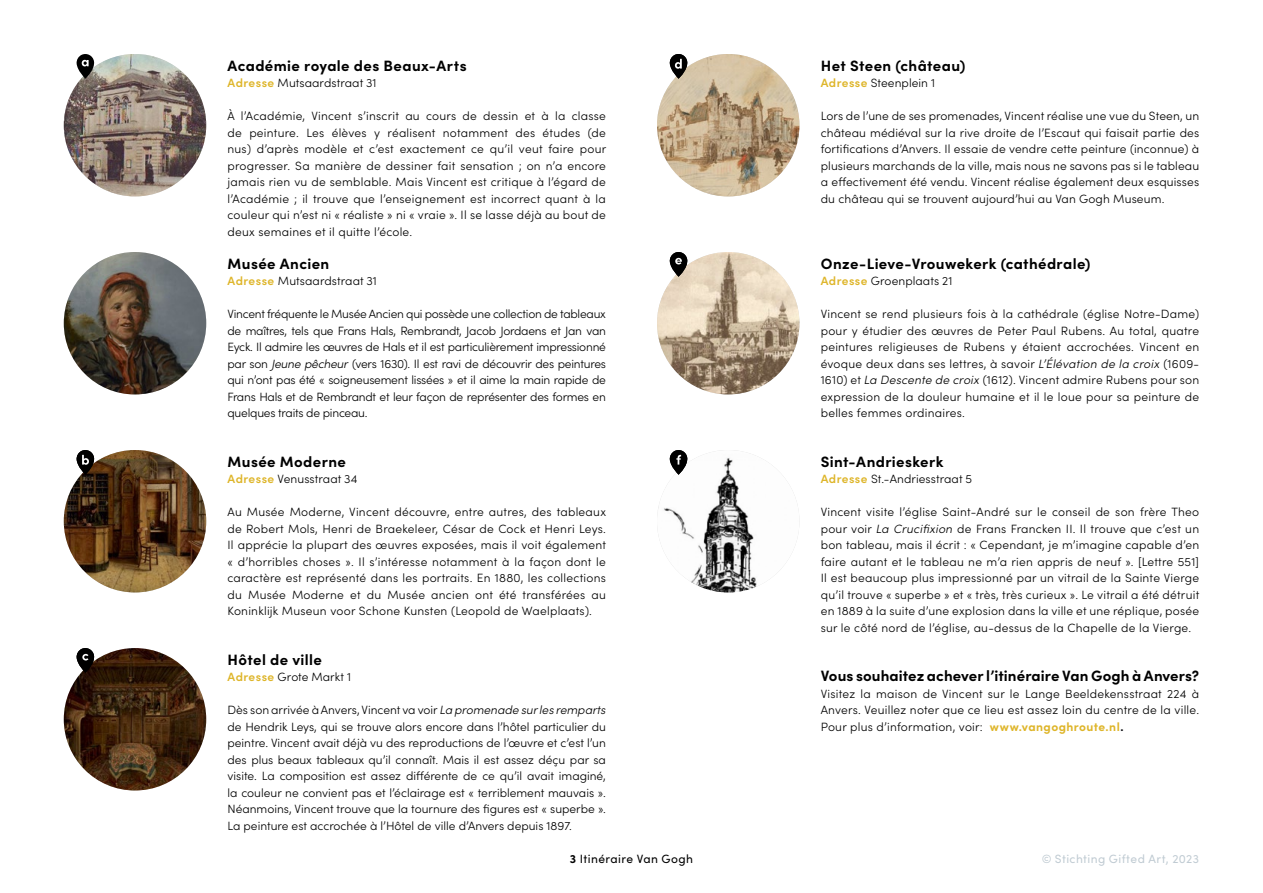
<style>
.page{position:relative;width:1263px;height:893px;background:#fff}
.page>*{position:absolute;margin:0;border:0;box-sizing:border-box;transform-origin:0 0}
.t1{font:700 15px "Sofia Pro";letter-spacing:.025em;color:#000}
.t2{font:700 15px "Sofia Pro";letter-spacing:.005em;color:#000}
.t3{font:300 12px/16.5px "Sofia Pro";letter-spacing:.01em;color:#000;text-align:justify}
.t4{font:12px "Sofia Pro";letter-spacing:.035em;color:#8298a7}
.t5{font:12px "Sofia Pro";letter-spacing:.035em;color:#000}
.s1{font-weight:600;color:#deb529}
.s2{font-style:italic}
.s3{font-weight:700}
.s4{font-weight:700;color:#deb529}
.s5{font-weight:700;color:#0a0c10}
</style>
<div class="page">
<img style="left:64px;top:54px;width:142px;height:142px;border-radius:71px">
<svg style="left:76px;top:54px;width:18px;height:25px"></svg>
<img style="left:64px;top:252px;width:142px;height:142px;border-radius:71px">
<img style="left:64px;top:648px;width:142px;height:142px;border-radius:71px">
<img style="left:657px;top:54px;width:142px;height:142px;border-radius:71px">
<img style="left:657px;top:252px;width:142px;height:142px;border-radius:71px">
<img style="left:657px;top:450px;width:142px;height:142px;border-radius:71px">
<img style="left:64px;top:450px;width:142px;height:142px;border-radius:71px">
<svg style="left:76px;top:450px;width:18px;height:25px"></svg>
<svg style="left:76px;top:648px;width:18px;height:25px"></svg>
<svg style="left:669px;top:54px;width:18px;height:25px"></svg>
<svg style="left:669px;top:252px;width:18px;height:25px"></svg>
<svg style="left:669px;top:450px;width:18px;height:25px"></svg>
<p class="t1" style="left:227px;top:54px;width:241px">Académie royale des Beaux-Arts</p>
<p class="t3" style="left:227px;top:74px;width:151px"><span class="s1">Adresse</span> Mutsaardstraat 31</p>
<p class="t3" style="left:227px;top:107px;width:380px">À l’Académie, Vincent s’inscrit au cours de dessin et à la classe de peinture. Les élèves y réalisent notamment des études (de nus) d’après modèle et c’est exactement ce qu’il veut faire pour progresser. Sa manière de dessiner fait sensation ; on n’a encore jamais rien vu de semblable. Mais Vincent est critique à l’égard de l’Académie ; il trouve que l’enseignement est incorrect quant à la couleur qui n’est ni « réaliste » ni « vraie ». Il se lasse déjà au bout de deux semaines et il quitte l’école.</p>
<p class="t1" style="left:227px;top:252px;width:103px">Musée Ancien</p>
<p class="t3" style="left:227px;top:272px;width:151px"><span class="s1">Adresse</span> Mutsaardstraat 31</p>
<p class="t3" style="left:227px;top:305px;width:380px">Vincent fréquente le Musée Ancien qui possède une collection de tableaux de maîtres, tels que Frans Hals, Rembrandt, Jacob Jordaens et Jan van Eyck. Il admire les œuvres de Hals et il est particulièrement impressionné par son <span class="s2">Jeune pêcheur</span> (vers 1630). Il est ravi de découvrir des peintures qui n’ont pas été « soigneusement lissées » et il aime la main rapide de Frans Hals et de Rembrandt et leur façon de représenter des formes en quelques traits de pinceau.</p>
<p class="t1" style="left:227px;top:450px;width:120px">Musée Moderne</p>
<p class="t3" style="left:227px;top:470px;width:132px"><span class="s1">Adresse</span> Venusstraat 34</p>
<p class="t3" style="left:227px;top:503px;width:380px">Au Musée Moderne, Vincent découvre, entre autres, des tableaux de Robert Mols, Henri de Braekeleer, César de Cock et Henri Leys.<br>Il apprécie la plupart des œuvres exposées, mais il voit également « d’horribles choses ». Il s’intéresse notamment à la façon dont le caractère est représenté dans les portraits. En 1880, les collections du Musée Moderne et du Musée ancien ont été transférées au Koninklijk Museun voor Schone Kunsten (Leopold de Waelplaats).</p>
<p class="t1" style="left:227px;top:648px;width:96px">Hôtel de ville</p>
<p class="t3" style="left:227px;top:668px;width:125px"><span class="s1">Adresse</span> Grote Markt 1</p>
<p class="t3" style="left:227px;top:701px;width:380px">Dès son arrivée à Anvers, Vincent va voir <span class="s2">La promenade sur les remparts </span>de Hendrik Leys, qui se trouve alors encore dans l’hôtel particulier du peintre. Vincent avait déjà vu des reproductions de l’œuvre et c’est l’un des plus beaux tableaux qu’il connaît. Mais il est assez déçu par sa visite. La composition est assez différente de ce qu’il avait imaginé, la couleur ne convient pas et l’éclairage est « terriblement mauvais ».<br>Néanmoins, Vincent trouve que la tournure des figures est « superbe ».<br>La peinture est accrochée à l’Hôtel de ville d’Anvers depuis 1897.</p>
<p class="t5" style="left:570px;top:850px;width:125px"><span class="s3">3</span> Itinéraire Van Gogh</p>
<p class="t1" style="left:821px;top:54px;width:146px">Het Steen (château)</p>
<p class="t3" style="left:821px;top:74px;width:116px"><span class="s1">Adresse</span> Steenplein 1</p>
<p class="t3" style="left:821px;top:107px;width:380px">Lors de l’une de ses promenades, Vincent réalise une vue du Steen, un château médiéval sur la rive droite de l’Escaut qui faisait partie des fortifications d’Anvers. Il essaie de vendre cette peinture (inconnue) à plusieurs marchands de la ville, mais nous ne savons pas si le tableau a effectivement été vendu. Vincent réalise également deux esquisses du château qui se trouvent aujourd’hui au Van Gogh Museum.</p>
<p class="t1" style="left:821px;top:252px;width:271px">Onze-Lieve-Vrouwekerk (cathédrale)</p>
<p class="t3" style="left:821px;top:272px;width:133px"><span class="s1">Adresse</span> Groenplaats 21</p>
<p class="t3" style="left:821px;top:305px;width:380px">Vincent se rend plusieurs fois à la cathédrale (église Notre-Dame) pour y étudier des œuvres de Peter Paul Rubens. Au total, quatre peintures religieuses de Rubens y étaient accrochées. Vincent en évoque deux dans ses lettres, à savoir <span class="s2">L’Élévation de la croix</span> (1609- 1610) et <span class="s2">La Descente de croix</span> (1612). Vincent admire Rubens pour son expression de la douleur humaine et il le loue pour sa peinture de belles femmes ordinaires.</p>
<p class="t1" style="left:821px;top:450px;width:124px">Sint-Andrieskerk</p>
<p class="t3" style="left:821px;top:470px;width:153px"><span class="s1">Adresse</span> St.-Andriesstraat 5</p>
<p class="t3" style="left:821px;top:503px;width:380px">Vincent visite l’église Saint-André sur le conseil de son frère Theo pour voir <span class="s2">La Crucifixion</span> de Frans Francken II. Il trouve que c’est un bon tableau, mais il écrit : « Cependant, je m’imagine capable d’en faire autant et le tableau ne m’a rien appris de neuf ». [Lettre 551] Il est beaucoup plus impressionné par un vitrail de la Sainte Vierge qu’il trouve « superbe » et « très, très curieux ». Le vitrail a été détruit en 1889 à la suite d’une explosion dans la ville et une réplique, posée sur le côté nord de l’église, au-dessus de la Chapelle de la Vierge.</p>
<p class="t2" style="left:821px;top:664px;width:380px">Vous souhaitez achever l’itinéraire Van Gogh à Anvers?</p>
<p class="t3" style="left:821px;top:684px;width:380px">Visitez la maison de Vincent sur le Lange Beeldekensstraat 224 à Anvers. Veuillez noter que ce lieu est assez loin du centre de la ville.<br>Pour plus d’information, voir: <span class="s4">www.vangoghroute.nl</span><span class="s5">.</span></p>
<p class="t4" style="left:1041px;top:850px;width:159px">© Stichting Gifted Art, 2023</p>
</div>
